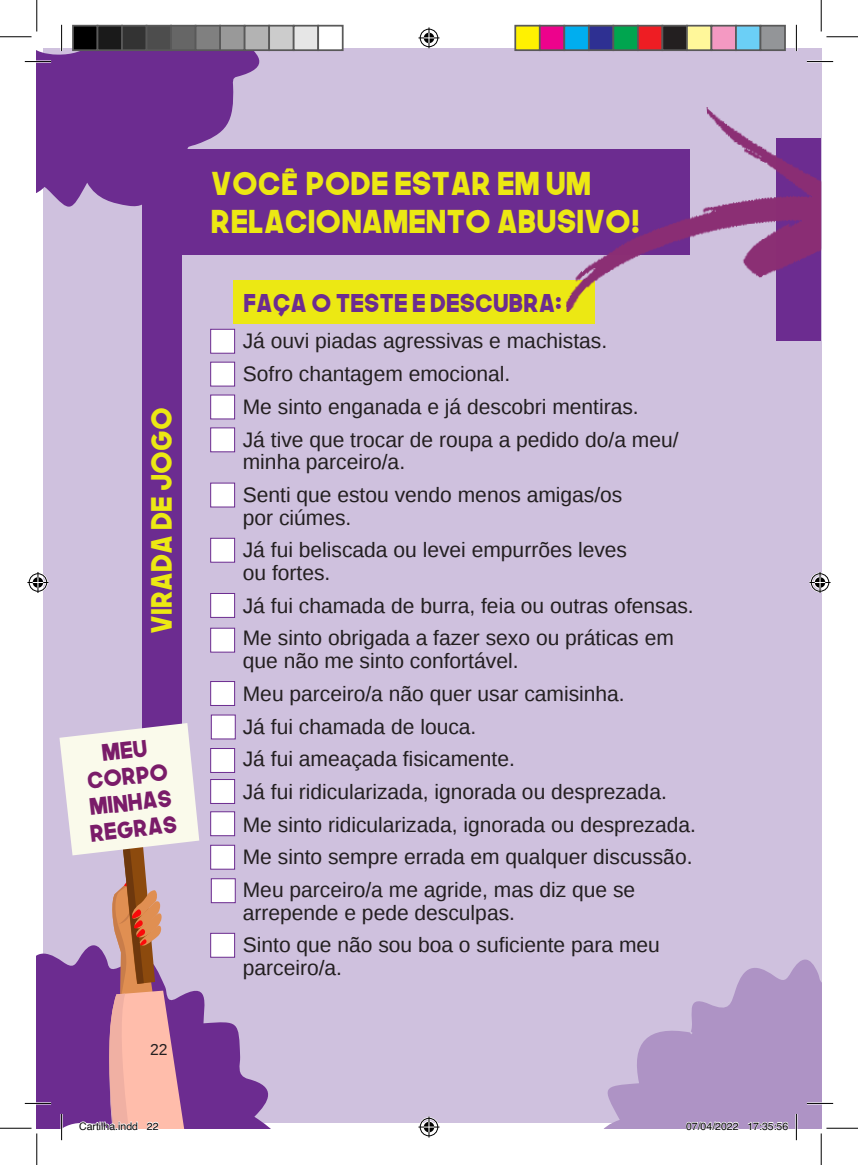
<style>
.page{position:relative;width:858px;height:1165px;background:#fff}
.page>*{position:absolute;margin:0;border:0;box-sizing:border-box;transform-origin:0 0}
.t1{font:31.5px/37.8px "The Next Font";color:#ece813}
.t2{font:28px "The Next Font";color:#ece813}
.t3{font:24.5px "The Next Font";color:#6c2c90}
.t4{font:22.75px "The Next Font";color:#7a1c69}
.t5{font:21px/22.8px "Liberation Sans";color:#231f20}
.t6{font:15.75px "Liberation Sans";color:#231f20}
.t7{font:10.5px "Helvetica";color:#000}
.s1{font-family:"Audimat 3000 Gras"}
</style>
<div class="page">
<div style="left:43px;top:48px;width:778px;height:1075px;background:#cfc1de"></div>
<div style="left:151px;top:150px;width:538px;height:105px;background:#6c2c90"></div>
<div style="left:233px;top:280px;width:361px;height:43px;background:#ece813"></div>
<div style="left:776px;top:138px;width:45px;height:203px;background:#6c2c90"></div>
<div style="left:142px;top:171px;width:40px;height:595px;background:#6c2c90"></div>
<svg style="left:37px;top:50px;width:237px;height:157px;fill:#6c2c90"></svg>
<svg style="left:605px;top:959px;width:216px;height:169px;fill:#ae93c5"></svg>
<svg style="left:37px;top:940px;width:233px;height:188px;fill:#6c2c90"></svg>
<div style="left:210px;top:329px;width:25px;height:25px;background:#fff;border:1px solid #6c2c90"></div>
<div style="left:210px;top:362px;width:25px;height:24px;background:#fff;border:1px solid #6c2c90"></div>
<div style="left:210px;top:395px;width:25px;height:24px;background:#fff;border:1px solid #6c2c90"></div>
<div style="left:210px;top:427px;width:25px;height:25px;background:#fff;border:1px solid #6c2c90"></div>
<div style="left:210px;top:483px;width:25px;height:24px;background:#fff;border:1px solid #6c2c90"></div>
<div style="left:210px;top:538px;width:25px;height:25px;background:#fff;border:1px solid #6c2c90"></div>
<div style="left:210px;top:593px;width:25px;height:25px;background:#fff;border:1px solid #6c2c90"></div>
<div style="left:210px;top:628px;width:25px;height:24px;background:#fff;border:1px solid #6c2c90"></div>
<div style="left:210px;top:681px;width:25px;height:25px;background:#fff;border:1px solid #6c2c90"></div>
<div style="left:211px;top:714px;width:25px;height:25px;background:#fff;border:1px solid #6c2c90"></div>
<div style="left:210px;top:748px;width:25px;height:25px;background:#fff;border:1px solid #6c2c90"></div>
<div style="left:210px;top:779px;width:25px;height:25px;background:#fff;border:1px solid #6c2c90"></div>
<div style="left:210px;top:811px;width:25px;height:25px;background:#fff;border:1px solid #6c2c90"></div>
<div style="left:210px;top:845px;width:25px;height:25px;background:#fff;border:1px solid #6c2c90"></div>
<div style="left:211px;top:878px;width:25px;height:25px;background:#fff;border:1px solid #6c2c90"></div>
<div style="left:210px;top:933px;width:25px;height:25px;background:#fff;border:1px solid #6c2c90"></div>
<img style="left:551px;top:107px;width:270px;height:205px">
<hr style="left:25px;top:60px;width:26px;height:3px;background:#fff">
<hr style="left:806px;top:60px;width:26px;height:3px;background:#fff">
<hr style="left:25px;top:1102px;width:26px;height:2px;background:#fff">
<hr style="left:806px;top:1102px;width:26px;height:2px;background:#fff">
<hr style="left:60px;top:25px;width:3px;height:26px;background:#fff">
<hr style="left:795px;top:25px;width:2px;height:26px;background:#fff">
<hr style="left:795px;top:1114px;width:2px;height:26px;background:#fff">
<svg style="left:25px;top:61px;width:26px;height:1px"></svg>
<svg style="left:806px;top:61px;width:26px;height:1px"></svg>
<svg style="left:25px;top:1103px;width:26px;height:1px"></svg>
<svg style="left:806px;top:1103px;width:26px;height:1px"></svg>
<svg style="left:61px;top:25px;width:1px;height:26px"></svg>
<svg style="left:795px;top:25px;width:1px;height:26px"></svg>
<svg style="left:795px;top:1114px;width:1px;height:26px"></svg>
<hr style="left:0;top:36px;width:32px;height:1px;background:#000">
<hr style="left:826px;top:36px;width:31px;height:1px;background:#000">
<hr style="left:0;top:1128px;width:32px;height:1px;background:#000">
<hr style="left:826px;top:1128px;width:31px;height:1px;background:#000">
<hr style="left:36px;top:0;width:1px;height:32px;background:#000">
<hr style="left:36px;top:1133px;width:1px;height:32px;background:#000">
<hr style="left:820px;top:0;width:1px;height:32px;background:#000">
<hr style="left:820px;top:1133px;width:1px;height:32px;background:#000">
<svg style="left:418px;top:27px;width:21px;height:21px"></svg>
<svg style="left:418px;top:1116px;width:21px;height:21px"></svg>
<svg style="left:27px;top:572px;width:21px;height:21px"></svg>
<svg style="left:809px;top:572px;width:21px;height:21px"></svg>
<div style="left:73px;top:26px;width:24px;height:24px;background:#000"></div>
<div style="left:72px;top:25px;width:26px;height:26px;border:2px solid #595959"></div>
<div style="left:97px;top:26px;width:25px;height:24px;background:#1a1a1a"></div>
<div style="left:97px;top:25px;width:26px;height:26px;border:2px solid #595959"></div>
<div style="left:122px;top:26px;width:24px;height:24px;background:#333"></div>
<div style="left:121px;top:25px;width:26px;height:26px;border:2px solid #595959"></div>
<div style="left:146px;top:26px;width:25px;height:24px;background:#4d4d4d"></div>
<div style="left:146px;top:25px;width:26px;height:26px;border:2px solid #595959"></div>
<div style="left:171px;top:26px;width:24px;height:24px;background:#666"></div>
<div style="left:170px;top:25px;width:26px;height:26px;border:2px solid #595959"></div>
<div style="left:195px;top:26px;width:25px;height:24px;background:#808080"></div>
<div style="left:195px;top:25px;width:26px;height:26px;border:2px solid #595959"></div>
<div style="left:220px;top:26px;width:24px;height:24px;background:#999"></div>
<div style="left:219px;top:25px;width:26px;height:26px;border:2px solid #595959"></div>
<div style="left:244px;top:26px;width:25px;height:24px;background:#b3b3b3"></div>
<div style="left:244px;top:25px;width:26px;height:26px;border:2px solid #595959"></div>
<div style="left:269px;top:26px;width:24px;height:24px;background:#ccc"></div>
<div style="left:268px;top:25px;width:26px;height:26px;border:2px solid #595959"></div>
<div style="left:293px;top:26px;width:25px;height:24px;background:#e6e6e6"></div>
<div style="left:293px;top:25px;width:26px;height:26px;border:2px solid #595959"></div>
<div style="left:317px;top:25px;width:26px;height:26px;border:2px solid #595959"></div>
<div style="left:515px;top:26px;width:24px;height:24px;background:#fff101"></div>
<div style="left:514px;top:25px;width:26px;height:26px;border:2px solid #595959"></div>
<div style="left:539px;top:26px;width:25px;height:24px;background:#ed028c"></div>
<div style="left:538px;top:25px;width:27px;height:26px;border:2px solid #595959"></div>
<div style="left:564px;top:26px;width:24px;height:24px;background:#00aeef"></div>
<div style="left:563px;top:25px;width:26px;height:26px;border:2px solid #595959"></div>
<div style="left:588px;top:26px;width:25px;height:24px;background:#2e3092"></div>
<div style="left:587px;top:25px;width:27px;height:26px;border:2px solid #595959"></div>
<div style="left:613px;top:26px;width:24px;height:24px;background:#00a54f"></div>
<div style="left:612px;top:25px;width:26px;height:26px;border:2px solid #595959"></div>
<div style="left:637px;top:26px;width:25px;height:24px;background:#ee1d23"></div>
<div style="left:636px;top:25px;width:27px;height:26px;border:2px solid #595959"></div>
<div style="left:662px;top:26px;width:24px;height:24px;background:#231f20"></div>
<div style="left:661px;top:25px;width:26px;height:26px;border:2px solid #595959"></div>
<div style="left:686px;top:26px;width:25px;height:24px;background:#fff79a"></div>
<div style="left:685px;top:25px;width:27px;height:26px;border:2px solid #595959"></div>
<div style="left:711px;top:26px;width:24px;height:24px;background:#f499c2"></div>
<div style="left:710px;top:25px;width:26px;height:26px;border:2px solid #595959"></div>
<div style="left:735px;top:26px;width:25px;height:24px;background:#6bcff6"></div>
<div style="left:734px;top:25px;width:27px;height:26px;border:2px solid #595959"></div>
<div style="left:760px;top:26px;width:24px;height:24px;background:#939598"></div>
<div style="left:759px;top:25px;width:26px;height:26px;border:2px solid #595959"></div>
<svg style="left:685px;top:1121px;width:53px;height:8px"></svg>
<svg style="left:747px;top:1121px;width:41px;height:8px"></svg>
<svg style="left:59px;top:723px;width:140px;height:417px"></svg>
<p class="t1" style="left:211px;top:162px;width:430px">VOC<span class="s1">Ê</span> PODE ESTAR EM UM<br>RELACIONAMENTO ABUSIVO!</p>
<p class="t2" style="left:143px;top:634px;width:228px;rotate:-90deg">VIRADA DE JOGO</p>
<p class="t4" style="left:85px;top:765px;width:83px;rotate:-6deg">CORPO</p>
<p class="t4" style="left:88px;top:791px;width:84px;rotate:-6deg">MINHAS</p>
<p class="t4" style="left:88px;top:818px;width:89px;rotate:-6deg">REGRAS</p>
<p class="t6" style="left:150px;top:1041px;width:19px">22</p>
<p class="t3" style="left:243px;top:286px;width:320px">FAÇA O TESTE E DESCUBRA:</p>
<p class="t5" style="left:243px;top:331px;width:366px">Já ouvi piadas agressivas e machistas.</p>
<p class="t5" style="left:243px;top:363px;width:269px">Sofro chantagem emocional.</p>
<p class="t5" style="left:243px;top:396px;width:397px">Me sinto enganada e já descobri mentiras.</p>
<p class="t5" style="left:243px;top:429px;width:437px">Já tive que trocar de roupa a pedido do/a meu/ minha parceiro/a.</p>
<p class="t5" style="left:243px;top:484px;width:381px">Senti que estou vendo menos amigas/os</p>
<p class="t5" style="left:243px;top:507px;width:110px">por ciúmes.</p>
<p class="t5" style="left:243px;top:540px;width:385px">Já fui beliscada ou levei empurrões leves</p>
<p class="t5" style="left:243px;top:562px;width:89px">ou fortes.</p>
<p class="t5" style="left:243px;top:595px;width:452px">Já fui chamada de burra, feia ou outras ofensas.</p>
<p class="t5" style="left:243px;top:628px;width:432px">Me sinto obrigada a fazer sexo ou práticas em que não me sinto confortável.</p>
<p class="t5" style="left:243px;top:683px;width:383px">Meu parceiro/a não quer usar camisinha.</p>
<p class="t5" style="left:243px;top:716px;width:235px">Já fui chamada de louca.</p>
<p class="t5" style="left:243px;top:748px;width:273px">Já fui ameaçada fisicamente.</p>
<p class="t5" style="left:243px;top:781px;width:425px">Já fui ridicularizada, ignorada ou desprezada.</p>
<p class="t5" style="left:243px;top:814px;width:454px">Me sinto ridicularizada, ignorada ou desprezada.</p>
<p class="t5" style="left:243px;top:846px;width:451px">Me sinto sempre errada em qualquer discussão.</p>
<p class="t5" style="left:243px;top:879px;width:394px">Meu parceiro/a me agride, mas diz que se arrepende e pede desculpas.</p>
<p class="t5" style="left:243px;top:935px;width:418px">Sinto que não sou boa o suficiente para meu parceiro/a.</p>
<p class="t7" style="left:79px;top:1118px;width:81px">Cartilha.indd 22</p>
<p class="t7" style="left:685px;top:1118px;width:104px">07/04/2022 17:35:56</p>
</div>
